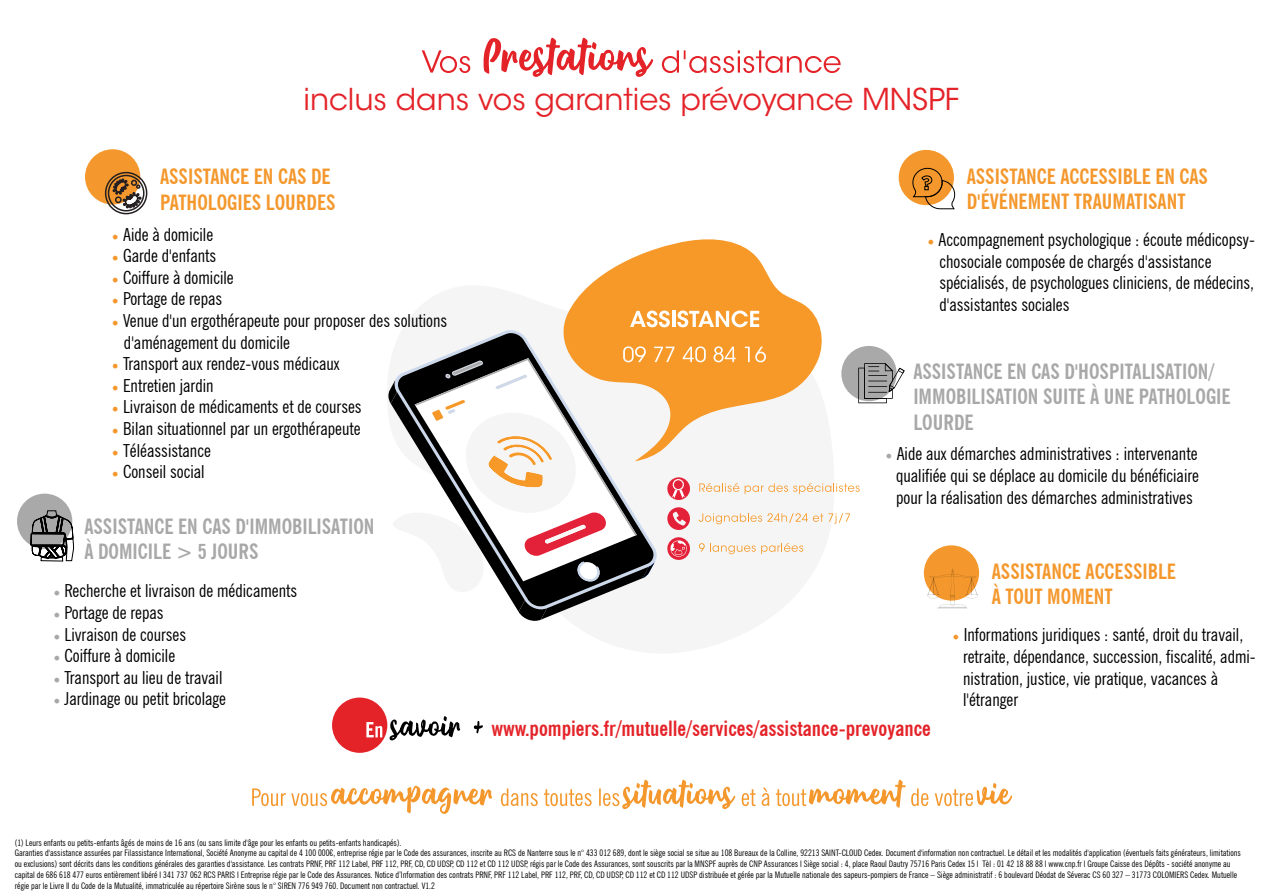
<style>
.page{position:relative;width:1263px;height:893px;background:#fff}
.page>*{position:absolute;margin:0;border:0;box-sizing:border-box;transform-origin:0 0}
.t1{font:30px "ITC Avant Garde Std";color:#e42329}
.t2{font:700 condensed 21px/25.2px "News Gothic BT";color:#a9a8a8}
.t3{font:700 condensed 21px/25.2px "News Gothic BT";color:#f4982d}
.t4{font:700 condensed 21px "News Gothic BT";color:#e42329}
.t5{font:condensed 18px/21.6px "News Gothic BT";color:#000}
.t6{font:condensed 9px/10.8px "News Gothic BT";color:#000}
.s1{font-family:"Minion Pro";font-stretch:normal;color:#f4982d}
.s2{font-family:"Minion Pro";font-stretch:normal;color:#a9a8a8}
.s3{font-family:"Minion Pro";font-stretch:normal;color:#a9a9a9}
</style>
<div class="page">
<svg style="left:662px;top:50px;width:179px;height:23px"></svg>
<svg style="left:422px;top:38px;width:231px;height:39px"></svg>
<svg style="left:468px;top:331px;width:63px;height:15px"></svg>
<svg style="left:563px;top:239px;width:259px;height:107px;fill:#f79929"></svg>
<svg style="left:630px;top:311px;width:40px;height:16px"></svg>
<hr style="left:672px;top:311px;width:3px;height:16px;background:#fff">
<svg style="left:677px;top:311px;width:82px;height:16px"></svg>
<svg style="left:252px;top:780px;width:760px;height:34px"></svg>
<div style="left:332px;top:697px;width:55px;height:56px;background:#e42329;border-radius:50%"></div>
<svg style="left:390px;top:716px;width:93px;height:24px"></svg>
<svg style="left:366px;top:722px;width:16px;height:15px"></svg>
<div style="left:17px;top:494px;width:55px;height:55px;background:#a9a9a9;border-radius:50%"></div>
<div style="left:924px;top:545px;width:55px;height:56px;background:#f4982d;border-radius:50%"></div>
<div style="left:85px;top:149px;width:55px;height:56px;background:#f4982d;border-radius:50%"></div>
<svg style="left:927px;top:569px;width:51px;height:40px"></svg>
<svg style="left:30px;top:493px;width:44px;height:69px"></svg>
<svg style="left:104px;top:171px;width:44px;height:44px"></svg>
<div style="left:899px;top:150px;width:55px;height:55px;background:#f4982d;border-radius:50%"></div>
<svg style="left:911px;top:165px;width:45px;height:45px"></svg>
<svg style="left:388px;top:346px;width:516px;height:275px"></svg>
<h1 class="t1" style="left:303px;top:81px;width:657px">inclus dans vos garanties prévoyance MNSPF</h1>
<h2 class="t3" style="left:160px;top:164px;width:177px">ASSISTANCE EN CAS DE<br>PATHOLOGIES LOURDES</h2>
<h2 class="t3" style="left:967px;top:163px;width:243px">ASSISTANCE ACCESSIBLE EN CAS<br>D'ÉVÉNEMENT TRAUMATISANT</h2>
<h3 class="t5" style="left:112px;top:223px;width:103px"><span class="s1">•</span> Aide à domicile</h3>
<h3 class="t5" style="left:112px;top:245px;width:106px"><span class="s1">•</span> Garde d'enfants</h3>
<h3 class="t5" style="left:112px;top:266px;width:123px"><span class="s1">•</span> Coiffure à domicile</h3>
<h3 class="t5" style="left:112px;top:288px;width:112px"><span class="s1">•</span> Portage de repas</h3>
<h3 class="t5" style="left:124px;top:310px;width:325px;text-indent:-12px"><span class="s1">•</span> Venue d'un ergothérapeute pour proposer des solutions d'aménagement du domicile</h3>
<h3 class="t5" style="left:112px;top:353px;width:229px"><span class="s1">•</span> Transport aux rendez-vous médicaux</h3>
<h3 class="t5" style="left:112px;top:374px;width:103px"><span class="s1">•</span> Entretien jardin</h3>
<h3 class="t5" style="left:112px;top:396px;width:251px"><span class="s1">•</span> Livraison de médicaments et de courses</h3>
<h3 class="t5" style="left:112px;top:418px;width:250px"><span class="s1">•</span> Bilan situationnel par un ergothérapeute</h3>
<h3 class="t5" style="left:112px;top:439px;width:100px"><span class="s1">•</span> Téléassistance</h3>
<h3 class="t5" style="left:112px;top:461px;width:94px"><span class="s1">•</span> Conseil social</h3>
<h2 class="t2" style="left:84px;top:513px;width:292px">ASSISTANCE EN CAS D'IMMOBILISATION<br>À DOMICILE &gt; 5 JOURS</h2>
<h3 class="t5" style="left:53px;top:580px;width:245px"><span class="s2">•</span> Recherche et livraison de médicaments</h3>
<h3 class="t5" style="left:53px;top:602px;width:112px"><span class="s2">•</span> Portage de repas</h3>
<h3 class="t5" style="left:53px;top:623px;width:134px"><span class="s2">•</span> Livraison de courses</h3>
<h3 class="t5" style="left:53px;top:645px;width:123px"><span class="s2">•</span> Coiffure à domicile</h3>
<h3 class="t5" style="left:53px;top:666px;width:171px"><span class="s2">•</span> Transport au lieu de travail</h3>
<h3 class="t5" style="left:53px;top:688px;width:174px"><span class="s2">•</span> Jardinage ou petit bricolage</h3>
<h3 class="t5" style="left:939px;top:229px;width:317px;text-indent:-12px"><span class="s1">•</span> Accompagnement psychologique : écoute médicopsy&shy;chosociale composée de chargés d'assistance spécialisés, de psychologues cliniciens, de médecins, d'assistantes sociales</h3>
<h2 class="t2" style="left:913px;top:359px;width:319px">ASSISTANCE EN CAS D'HOSPITALISATION/<br>IMMOBILISATION SUITE À UNE PATHOLOGIE<br>LOURDE</h2>
<h3 class="t5" style="left:885px;top:443px;width:315px;text-align:center"><span class="s3">•</span> Aide aux démarches administratives : intervenante qualifiée qui se déplace au domicile du bénéficiaire pour la réalisation des démarches administratives</h3>
<h2 class="t3" style="left:992px;top:559px;width:186px">ASSISTANCE ACCESSIBLE<br>À TOUT MOMENT</h2>
<h2 class="t4" style="left:491px;top:715px;width:441px">www.pompiers.fr/mutuelle/services/assistance-prevoyance</h2>
<h3 class="t5" style="left:963px;top:624px;width:294px;text-indent:-10px"><span class="s1">•</span> Informations juridiques : santé, droit du travail, retraite, dépendance, succession, fiscalité, admi&shy;nistration, justice, vie pratique, vacances à l'étranger</h3>
<p class="t6" style="left:15px;top:837px;width:1227px">(1) Leurs enfants ou petits-enfants âgés de moins de 16 ans (ou sans limite d'âge pour les enfants ou petits-enfants handicapés).<br>Garanties d'assistance assurées par Filassistance International, Société Anonyme au capital de 4 100 000€, entreprise régie par le Code des assurances, inscrite au RCS de Nanterre sous le n° 433 012 689, dont le siège social se situe au 108 Bureaux de la Colline, 92213 SAINT-CLOUD Cedex. Document d'information non contractuel. Le détail et les modalités d'application (éventuels faits générateurs, limitations ou exclusions) sont décrits dans les conditions générales des garanties d'assistance. Les contrats PRNF, PRF 112 Label, PRF 112, PRF, CD, CD UDSP, CD 112 et CD 112 UDSP, régis par le Code des Assurances, sont souscrits par la MNSPF auprès de CNP Assurances l Siège social : 4, place Raoul Dautry 75716 Paris Cedex 15 l Tèl : 01 42 18 88 88 l www.cnp.fr l Groupe Caisse des Dépôts - société anonyme au capital de 686 618 477 euros entièrement libéré l 341 737 062 RCS PARIS l Entreprise régie par le Code des Assurances. Notice d’Information des contrats PRNF, PRF 112 Label, PRF 112, PRF, CD, CD UDSP, CD 112 et CD 112 UDSP distribuée et gérée par la Mutuelle nationale des sapeurs-pompiers de France – Siège administratif : 6 boulevard Déodat de Séverac CS 60 327 – 31773 COLOMIERS Cedex. Mutuelle régie par le Livre II du Code de la Mutualité, immatriculée au répertoire Sirène sous le n° SIREN 776 949 760. Document non contractuel. V1.2</p>
</div>
